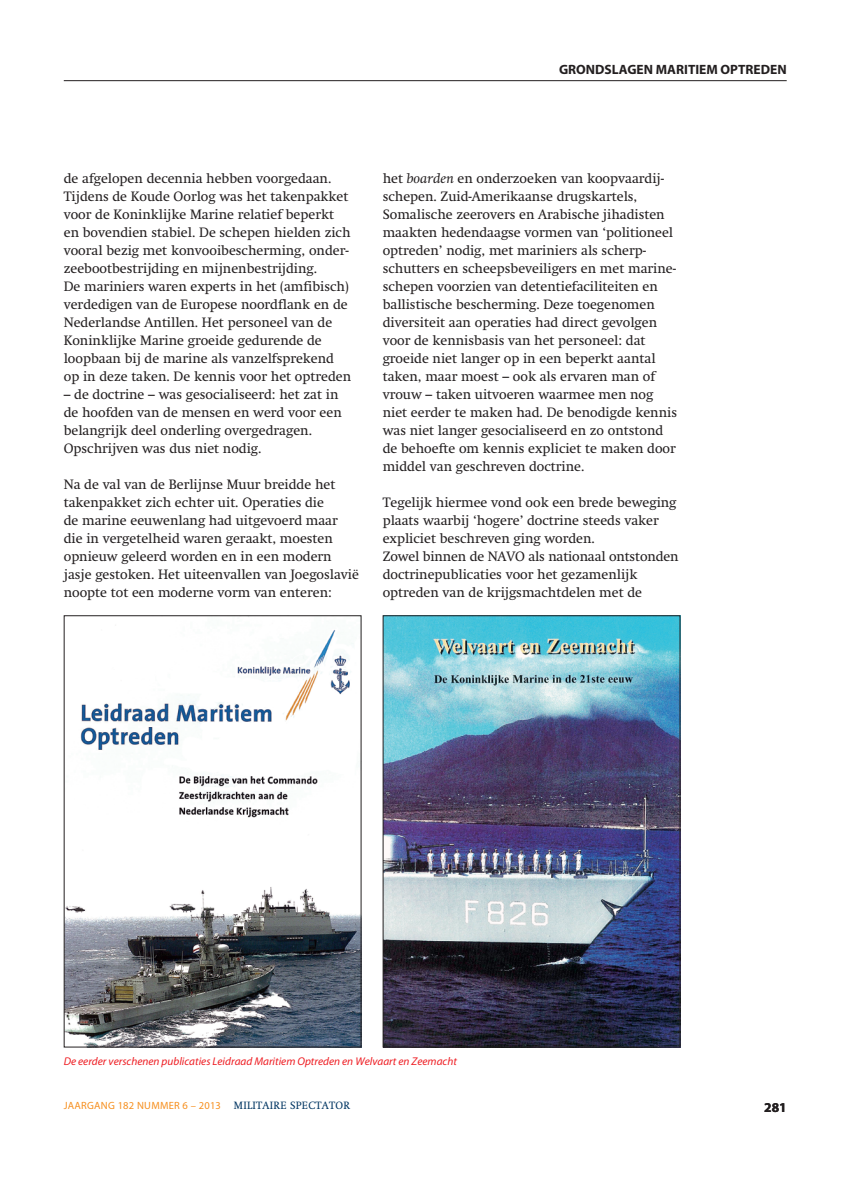
<style>
.page{position:relative;width:859px;height:1178px;background:#fff}
.page>*{position:absolute;margin:0;border:0;box-sizing:border-box;transform-origin:0 0}
.t1{font:13.5px/18px "Swift";color:#231f20}
.t2{font:700 13.5px "Myriad Pro";color:#231f20}
.t3{font:italic 11.25px "Myriad Pro";color:#ee1d23}
.t4{font:10.5px "Myriad Pro";letter-spacing:.025em;color:#f68f1e}
.s1{font-style:italic}
.s2{font-family:"Swift";color:#003562}
</style>
<div class="page">
<hr style="left:64px;top:80px;width:723px;height:1px;background:#231f20">
<img style="left:66px;top:630px;width:293px;height:415px">
<div style="left:64px;top:615px;width:297px;height:432px;border:1px solid #231f20"></div>
<img style="left:385px;top:617px;width:293px;height:428px">
<div style="left:383px;top:615px;width:297px;height:432px;border:1px solid #231f20"></div>
<p class="t2" style="left:559px;top:62px;width:229px">GRONDSLAGEN MARITIEM OPTREDEN</p>
<p class="t1" style="left:64px;top:170px;width:289px">de afgelopen decennia hebben voorgedaan.<br>Tijdens de Koude Oorlog was het takenpakket voor de Koninklijke Marine relatief beperkt en bovendien stabiel. De schepen hielden zich vooral bezig met konvooibescherming, onder&shy;zeebootbestrijding en mijnenbestrijding.<br>De mariniers waren experts in het (amfibisch) verdedigen van de Europese noordflank en de Nederlandse Antillen. Het personeel van de Koninklijke Marine groeide gedurende de loopbaan bij de marine als vanzelfsprekend op in deze taken. De kennis voor het optreden</p>
<p class="t1" style="left:64px;top:386px;width:279px">– de doctrine – was gesocialiseerd: het zat in de hoofden van de mensen en werd voor een belangrijk deel onderling overgedragen.<br>Opschrijven was dus niet nodig.</p>
<p class="t1" style="left:64px;top:476px;width:297px">Na de val van de Berlijnse Muur breidde het takenpakket zich echter uit. Operaties die<br>de marine eeuwenlang had uitgevoerd maar die in vergetelheid waren geraakt, moesten opnieuw geleerd worden en in een modern jasje gestoken. Het uiteenvallen van Joegoslavië noopte tot een moderne vorm van enteren:</p>
<p class="t1" style="left:383px;top:170px;width:296px">het <span class="s1">boarden</span> en onderzoeken van koopvaardij&shy;schepen. Zuid-Amerikaanse drugskartels, Somalische zeerovers en Arabische jihadisten maakten hedendaagse vormen van ‘politioneel optreden’ nodig, met mariniers als scherp&shy;schutters en scheepsbeveiligers en met marine&shy;schepen voorzien van detentiefaciliteiten en ballistische bescherming. Deze toegenomen diversiteit aan operaties had direct gevolgen voor de kennisbasis van het personeel: dat groeide niet langer op in een beperkt aantal taken, maar moest – ook als ervaren man of vrouw – taken uitvoeren waarmee men nog niet eerder te maken had. De benodigde kennis was niet langer gesocialiseerd en zo ontstond de behoefte om kennis expliciet te maken door middel van geschreven doctrine.</p>
<p class="t1" style="left:383px;top:494px;width:297px">Tegelijk hiermee vond ook een brede beweging plaats waarbij ‘hogere’ doctrine steeds vaker expliciet beschreven ging worden.<br>Zowel binnen de NAVO als nationaal ontstonden doctrinepublicaties voor het gezamenlijk optreden van de krijgsmachtdelen met de</p>
<p class="t3" style="left:64px;top:1055px;width:395px">De eerder verschenen publicaties Leidraad Maritiem Optreden en Welvaart en Zeemacht</p>
<p class="t4" style="left:64px;top:1100px;width:288px">JAARGANG 182 NUMMER 6 – 2013 <span class="s2">MILITAIRE SPECTATOR</span></p>
<p class="t2" style="left:764px;top:1099px;width:24px">281</p>
</div>
